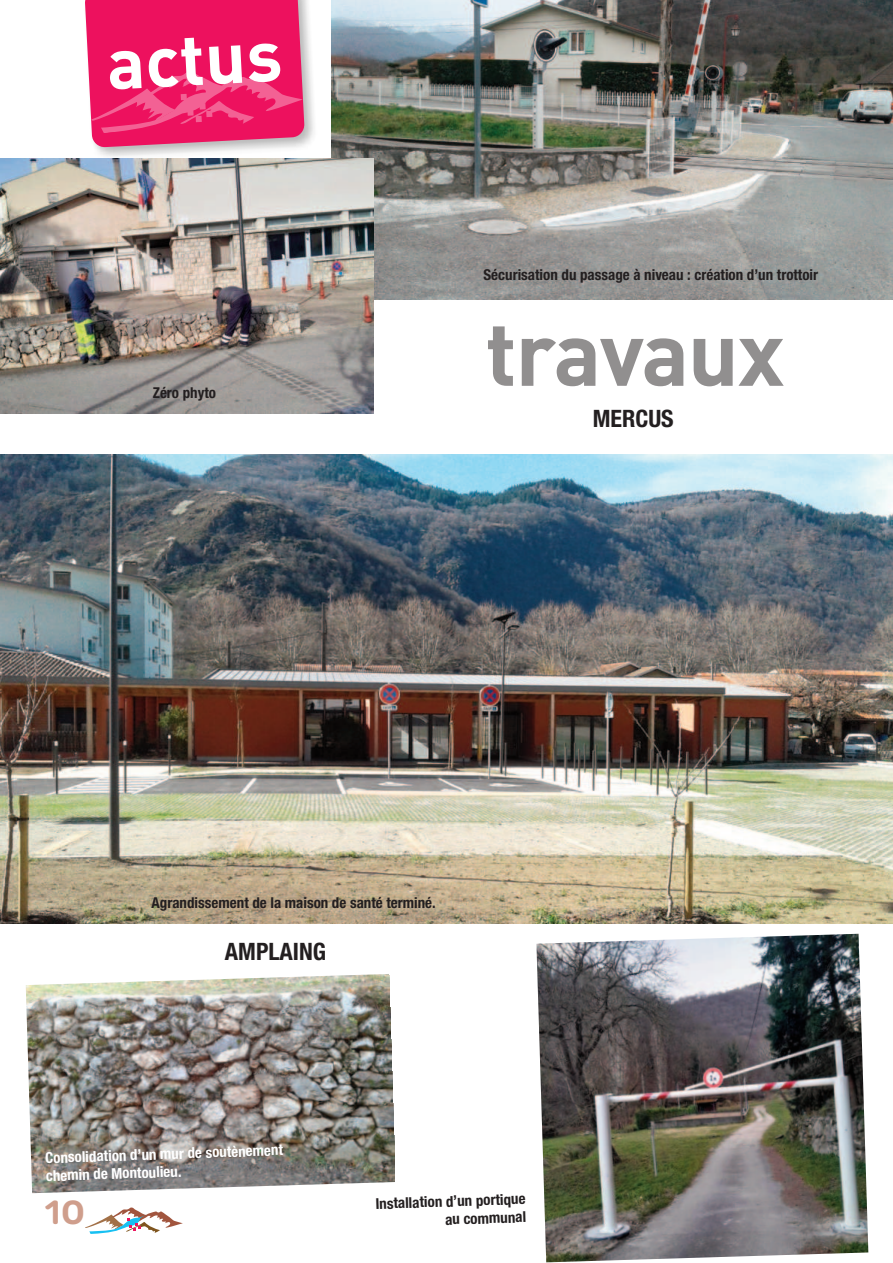
<style>
.page{position:relative;width:893px;height:1263px;background:#fff}
.page>*{position:absolute;margin:0;border:0;box-sizing:border-box;transform-origin:0 0}
.t1{font:700 90px "DIN";letter-spacing:-.02em;color:rgb(35 31 32/.5)}
.t2{font:72px "DIN Bold Alternate";color:#fff}
.t3{font:600 36px "Omnes";color:#cf9e8c}
.t4{font:700 condensed 24px "Helvetica Neue LT Pro";color:#231f20}
.t5{font:700 condensed 15px/18px "Helvetica Neue LT Pro";color:#231f20;text-align:right}
.t6{font:700 condensed 15px/18px "Helvetica Neue LT Pro";color:#fff}
</style>
<div class="page">
<img style="left:536px;top:934px;width:332px;height:328px">
<img style="left:332px;top:0;width:561px;height:299px">
<svg style="left:85px;top:1207px;width:98px;height:27px"></svg>
<svg style="left:85px;top:0;width:220px;height:147px;background:#ec276c"></svg>
<img style="left:26px;top:974px;width:369px;height:219px">
<img style="left:0;top:454px;width:893px;height:469px">
<img style="left:0;top:158px;width:373px;height:255px">
<h2 class="t2" style="left:105px;top:36px;width:177px;rotate:-3deg">actus</h2>
<p class="t5" style="left:153px;top:383px;width:65px">Zéro phyto</p>
<p class="t5" style="left:483px;top:266px;width:336px">Sécurisation du passage à niveau : création d’un trottoir</p>
<h1 class="t1" style="left:485px;top:313px;width:301px">travaux</h1>
<h3 class="t4" style="left:593px;top:405px;width:82px">MERCUS</h3>
<p class="t5" style="left:152px;top:893px;width:286px">Agrandissement de la maison de santé terminé.</p>
<h3 class="t4" style="left:225px;top:938px;width:103px">AMPLAING</h3>
<p class="t6" style="left:45px;top:1149px;width:239px;rotate:-2deg">Consolidation d’un mur de soutènement chemin de Montoulieu.</p>
<h3 class="t3" style="left:44px;top:1190px;width:42px">10</h3>
<p class="t5" style="left:375px;top:1195px;width:152px;rotate:-2deg">Installation d’un portique au communal</p>
</div>
